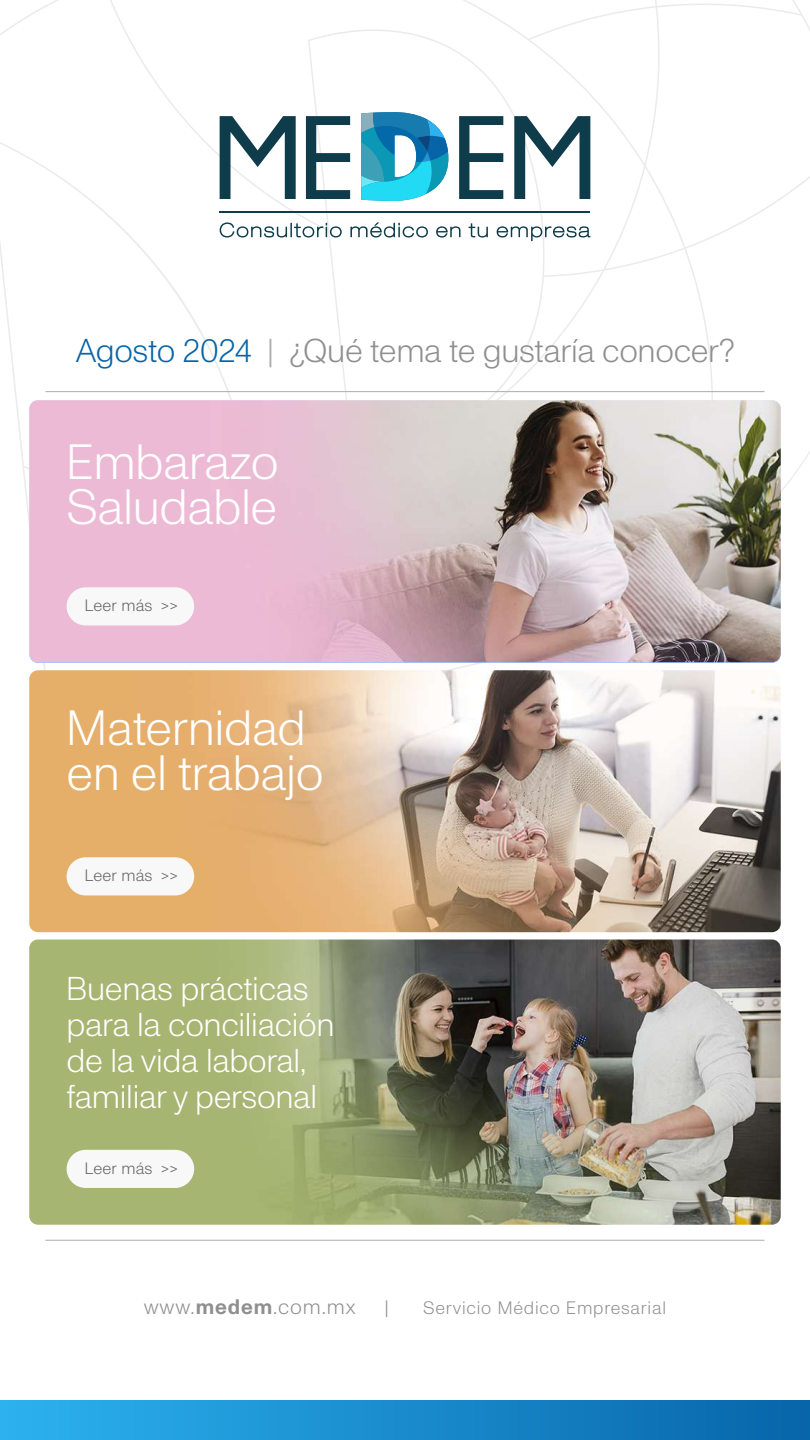
<style>
.page{position:relative;width:810px;height:1440px;background:#fff}
.page>*{position:absolute;margin:0;border:0;box-sizing:border-box;transform-origin:0 0}
.t1{font:300 49.5px/45px "ABC Monument Grotesk";letter-spacing:-.01em;color:#fff}
.t2{font:300 33px/36px "ABC Monument Grotesk";letter-spacing:-.01em;color:#fff}
.t3{font:300 33px "ABC Monument Grotesk";letter-spacing:-.01em;color:#8f8f8f}
.t4{font:300 21px "ABC Monument Grotesk";letter-spacing:.045em;color:#8f8f8f}
.t5{font:300 19.5px "ABC Monument Grotesk";color:#8f8f8f}
.t6{font:300 18px "ABC Monument Grotesk";letter-spacing:.045em;color:#8f8f8f}
.t7{font:300 16.5px "ABC Monument Grotesk";letter-spacing:.01em;color:#636363}
.s1{color:#0764a9}
.s2{color:#adadad}
.s3{font-weight:700}
</style>
<div class="page">
<svg style="left:0;top:0;width:810px;height:670px"></svg>
<div style="left:0;top:1401px;width:810px;height:39px;background:linear-gradient(to right,#2cb2ef,#0765aa)"></div>
<svg style="left:220px;top:222px;width:370px;height:19px"></svg>
<hr style="left:220px;top:211px;width:370px;height:2px;background:#0e3c4b">
<svg style="left:220px;top:112px;width:370px;height:89px"></svg>
<hr style="left:45px;top:391px;width:720px;height:1px;background:#adadad">
<hr style="left:45px;top:1240px;width:720px;height:1px;background:#adadad">
<img style="left:29px;top:400px;width:752px;height:262px">
<div style="left:67px;top:587px;width:127px;height:38px;background:#f8f8f8;border-radius:19px"></div>
<img style="left:29px;top:670px;width:752px;height:262px">
<div style="left:67px;top:857px;width:127px;height:38px;background:#f8f8f8;border-radius:19px"></div>
<img style="left:29px;top:940px;width:752px;height:285px">
<div style="left:67px;top:1150px;width:127px;height:38px;background:#f8f8f8;border-radius:19px"></div>
<p class="t3" style="left:76px;top:332px;width:661px"><span class="s1">Agosto 2024</span> <span class="s2">|</span> ¿Qué tema te gustaría conocer?</p>
<h1 class="t1" style="left:66px;top:440px;width:215px">Embarazo<br>Saludable</h1>
<p class="t7" style="left:84px;top:596px;width:95px">Leer más &gt;&gt;</p>
<h1 class="t1" style="left:66px;top:705px;width:260px">Maternidad en el trabajo</h1>
<p class="t7" style="left:84px;top:866px;width:95px">Leer más &gt;&gt;</p>
<p class="t2" style="left:66px;top:970px;width:270px">Buenas prácticas para la conciliación de la vida laboral, familiar y personal</p>
<p class="t7" style="left:84px;top:1159px;width:95px">Leer más &gt;&gt;</p>
<p class="t4" style="left:144px;top:1295px;width:213px">www.<span class="s3">medem</span>.com.mx</p>
<p class="t5" style="left:385px;top:1296px;width:6px">|</p>
<p class="t6" style="left:423px;top:1298px;width:244px">Servicio Médico Empresarial</p>
</div>
